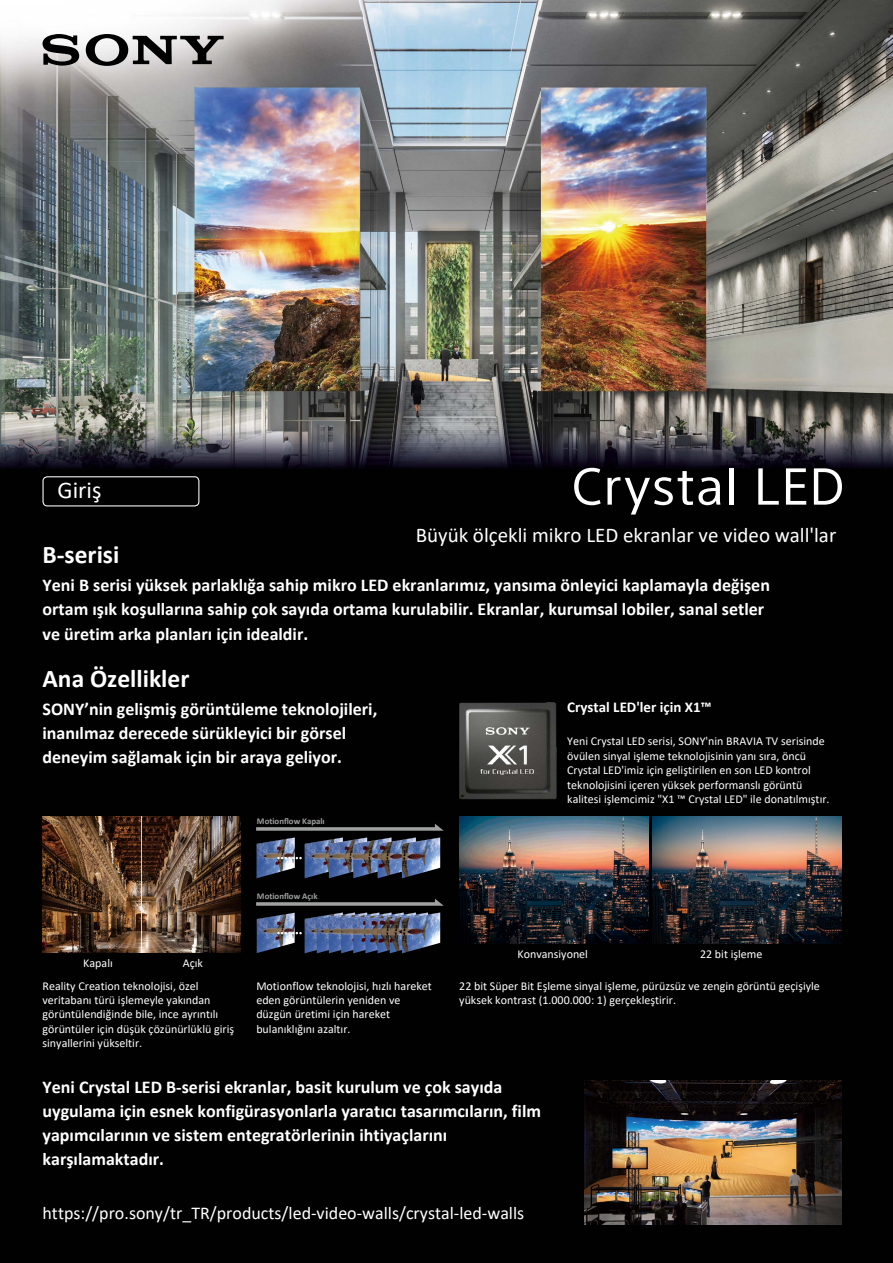
<style>
.page{position:relative;width:893px;height:1263px;background:#fff}
.page>*{position:absolute;margin:0;border:0;box-sizing:border-box;transform-origin:0 0}
.t1{font:700 25.5px "Calibri";color:#fff}
.t2{font:24px "Calibri";color:#fff}
.t3{font:21px "Calibri";color:#fff}
.t4{font:700 18px/24.3px "Calibri";color:#fff}
.t5{font:18px "Calibri";color:#fff}
.t6{font:700 15px "Calibri";color:#fff}
.t7{font:12px/14.2px "Calibri";color:#fff}
.t8{font:700 8.85px "Calibri";color:#9fa0a0}
</style>
<div class="page">
<img style="left:0;top:0;width:893px;height:1263px">
<svg style="left:43px;top:34px;width:181px;height:32px"></svg>
<img style="left:585px;top:1080px;width:257px;height:145px">
<svg style="left:574px;top:468px;width:27px;height:37px"></svg>
<hr style="left:730px;top:468px;width:4px;height:37px;background:#fff">
<svg style="left:758px;top:468px;width:21px;height:37px"></svg>
<svg style="left:786px;top:468px;width:20px;height:37px"></svg>
<svg style="left:814px;top:468px;width:28px;height:37px"></svg>
<svg style="left:607px;top:471px;width:113px;height:43px"></svg>
<div style="left:648px;top:816px;width:5px;height:128px;background:#000"></div>
<img style="left:459px;top:816px;width:189px;height:128px">
<img style="left:653px;top:816px;width:189px;height:128px">
<img style="left:43px;top:816px;width:198px;height:136px">
<div style="left:43px;top:476px;width:156px;height:30px;border:1px solid #fff;border-radius:4px"></div>
<svg style="left:256px;top:824px;width:188px;height:7px"></svg>
<svg style="left:256px;top:899px;width:188px;height:7px"></svg>
<img style="left:257px;top:837px;width:38px;height:41px">
<img style="left:305px;top:837px;width:24px;height:41px">
<img style="left:329px;top:837px;width:24px;height:41px">
<img style="left:353px;top:837px;width:25px;height:41px">
<img style="left:378px;top:837px;width:24px;height:41px">
<img style="left:402px;top:837px;width:38px;height:41px">
<svg style="left:278px;top:857px;width:23px;height:2px"></svg>
<img style="left:257px;top:913px;width:38px;height:40px">
<img style="left:305px;top:912px;width:12px;height:41px">
<img style="left:317px;top:912px;width:12px;height:41px">
<img style="left:329px;top:912px;width:12px;height:41px">
<img style="left:341px;top:912px;width:12px;height:41px">
<img style="left:353px;top:912px;width:12px;height:41px">
<img style="left:365px;top:912px;width:25px;height:41px">
<img style="left:390px;top:912px;width:12px;height:41px">
<img style="left:402px;top:912px;width:38px;height:41px">
<svg style="left:278px;top:932px;width:23px;height:2px"></svg>
<img style="left:459px;top:702px;width:97px;height:97px">
<h2 class="t2" style="left:58px;top:473px;width:45px">Giriş</h2>
<h3 class="t3" style="left:416px;top:520px;width:422px">Büyük ölçekli mikro LED ekranlar ve video wall'lar</h3>
<h1 class="t1" style="left:43px;top:537px;width:78px">B-serisi</h1>
<p class="t4" style="left:43px;top:572px;width:729px">Yeni B serisi yüksek parlaklığa sahip mikro LED ekranlarımız, yansıma önleyici kaplamayla değişen ortam ışık koşullarına sahip çok sayıda ortama kurulabilir. Ekranlar, kurumsal lobiler, sanal setler ve üretim arka planları için idealdir.</p>
<h1 class="t1" style="left:43px;top:660px;width:148px">Ana Özellikler</h1>
<h3 class="t4" style="left:43px;top:696px;width:336px">SONY’nin gelişmiş görüntüleme teknolojileri, inanılmaz derecede sürükleyici bir görsel deneyim sağlamak için bir araya geliyor.</h3>
<p class="t6" style="left:567px;top:696px;width:146px">Crystal LED'ler için X1™</p>
<p class="t7" style="left:567px;top:734px;width:264px">Yeni Crystal LED serisi, SONY'nin BRAVIA TV serisinde övülen sinyal işleme teknolojisinin yanı sıra, öncü Crystal LED'imiz için geliştirilen en son LED kontrol teknolojisini içeren yüksek performanslı görüntü kalitesi işlemcimiz "X1 ™ Crystal LED" ile donatılmıştır.</p>
<p class="t8" style="left:257px;top:814px;width:69px">Motionflow Kapalı</p>
<p class="t7" style="left:43px;top:950px;width:162px;line-height:23.4px;text-indent:140px">Açık<br>Reality Creation teknolojisi, özel</p>
<p class="t7" style="left:43px;top:993px;width:193px">veritabanı türü işlemeyle yakından görüntülendiğinde bile, ince ayrıntılı görüntüler için düşük çözünürlüklü giriş sinyallerini yükseltir.</p>
<p class="t7" style="left:83px;top:955px;width:31px">Kapalı</p>
<p class="t8" style="left:257px;top:889px;width:62px">Motionflow Açık</p>
<p class="t7" style="left:256px;top:978px;width:177px">Motionflow teknolojisi, hızlı hareket eden görüntülerin yeniden ve düzgün üretimi için hareket bulanıklığını azaltır.</p>
<p class="t7" style="left:517px;top:946px;width:72px">Konvansiyonel</p>
<p class="t7" style="left:700px;top:946px;width:64px">22 bit işleme</p>
<p class="t7" style="left:459px;top:978px;width:362px">22 bit Süper Bit Eşleme sinyal işleme, pürüzsüz ve zengin görüntü geçişiyle yüksek kontrast (1.000.000: 1) gerçekleştirir.</p>
<h3 class="t4" style="left:43px;top:1075px;width:500px">Yeni Crystal LED B-serisi ekranlar, basit kurulum ve çok sayıda uygulama için esnek konfigürasyonlarla yaratıcı tasarımcıların, film yapımcılarının ve sistem entegratörlerinin ihtiyaçlarını karşılamaktadır.</h3>
<h3 class="t5" style="left:43px;top:1200px;width:483px">https://pro.sony/tr_TR/products/led-video-walls/crystal-led-walls</h3>
</div>
